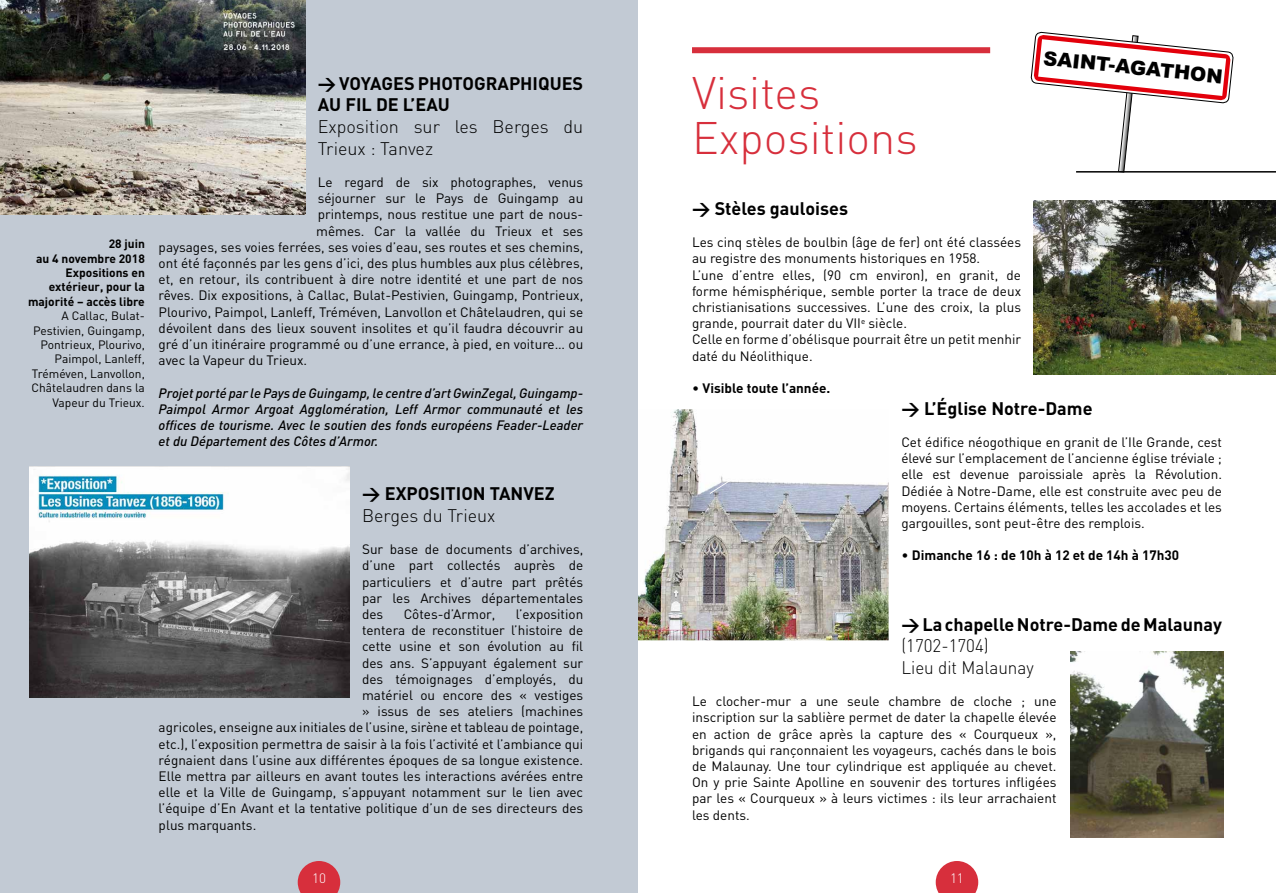
<style>
.page{position:relative;width:1276px;height:893px;background:#fff}
.page>*{position:absolute;margin:0;border:0;box-sizing:border-box;transform-origin:0 0}
.t1{font:300 45px/45px "DIN";color:#d72f3c}
.t2{font:900 19.5px "Arial";color:#000}
.t3{font:700 18px/21.6px "DIN";color:#000}
.t4{font:300 18px/21.6px "DIN";color:#000}
.t5{font:300 18px/21.6px "DIN";color:#000;scale:.95 1}
.t6{font:13.5px/16.2px "DIN";color:#000;text-align:justify}
.t7{font:italic 500 13.5px/16.2px "DIN";color:#000;text-align:justify}
.t8{font:700 13.5px "DIN";color:#000}
.t9{font:300 13.5px "DIN";color:#fff}
.t10{font:12px/14.4px "DIN";color:#000;text-align:right}
.t11{font:700 12px/14.4px "DIN";color:#000;text-align:right}
.s1{font-weight:400}
</style>
<div class="page">
<div style="left:0;top:0;width:638px;height:893px;background:#c2cad4"></div>
<img style="left:0;top:0;width:305px;height:214px">
<svg style="left:1030px;top:31px;width:204px;height:140px"></svg>
<div style="left:692px;top:47px;width:298px;height:6px;background:#d72f3c"></div>
<hr style="left:1076px;top:171px;width:200px;height:2px;background:#000">
<img style="left:1034px;top:200px;width:242px;height:175px">
<img style="left:1070px;top:652px;width:153px;height:186px">
<img style="left:638px;top:409px;width:250px;height:231px">
<img style="left:30px;top:466px;width:319px;height:231px">
<svg style="left:298px;top:861px;width:42px;height:32px"></svg>
<svg style="left:935px;top:861px;width:43px;height:32px"></svg>
<p class="t11" style="left:28px;top:236px;width:118px">28 juin<br>au 4 novembre 2018<br>Expositions en extérieur, pour la majorité – accès libre</p>
<p class="t10" style="left:32px;top:308px;width:115px">A Callac, Bulat-<br>Pestivien, Guingamp,<br>Pontrieux, Plourivo,<br>Paimpol, Lanleff,<br>Tréméven, Lanvollon,<br>Châtelaudren dans la<br>Vapeur du Trieux.</p>
<h3 class="t3" style="left:318px;top:72px;width:267px">&gt; VOYAGES PHOTOGRAPHIQUES<br>AU FIL DE L’EAU</h3>
<h3 class="t4" style="left:318px;top:116px;width:267px">Exposition sur les Berges du<br>Trieux : Tanvez</h3>
<p class="t6" style="left:318px;top:174px;width:267px">Le regard de six photographes, venus</p>
<p class="t6" style="left:318px;top:190px;width:267px">séjourner sur le Pays de Guingamp au</p>
<p class="t6" style="left:318px;top:206px;width:267px">printemps, nous restitue une part de nous-</p>
<p class="t6" style="left:316px;top:222px;width:269px">mêmes. Car la vallée du Trieux et ses</p>
<p class="t6" style="left:159px;top:239px;width:426px">paysages, ses voies ferrées, ses voies d’eau, ses routes et ses chemins,</p>
<p class="t6" style="left:159px;top:255px;width:426px">ont été façonnés par les gens d’ici, des plus humbles aux plus célèbres,</p>
<p class="t6" style="left:159px;top:271px;width:426px">et, en retour, ils contribuent à dire notre identité et une part de nos</p>
<p class="t6" style="left:159px;top:287px;width:426px">rêves. Dix expositions, à Callac, Bulat-Pestivien, Guingamp, Pontrieux,</p>
<p class="t6" style="left:159px;top:303px;width:426px">Plourivo, Paimpol, Lanleff, Tréméven, Lanvollon et Châtelaudren, qui se</p>
<p class="t6" style="left:159px;top:320px;width:426px">dévoilent dans des lieux souvent insolites et qu’il faudra découvrir au</p>
<p class="t6" style="left:159px;top:336px;width:426px">gré d’un itinéraire programmé ou d’une errance, à pied, en voiture… ou</p>
<p class="t6" style="left:159px;top:352px;width:150px">avec la Vapeur du Trieux.</p>
<p class="t7" style="left:159px;top:384px;width:426px">Projet porté par le Pays de Guingamp, le centre d’art GwinZegal, Guingamp-Paimpol Armor Argoat Agglomération, Leff Armor communauté et les offices de tourisme. Avec le soutien des fonds européens Feader-Leader et du Département des Côtes d’Armor.</p>
<h3 class="t3" style="left:362px;top:482px;width:194px">&gt; EXPOSITION TANVEZ</h3>
<h3 class="t4" style="left:362px;top:504px;width:135px">Berges du Trieux</h3>
<p class="t6" style="left:362px;top:541px;width:223px">Sur base de documents d’archives, d’une part collectés auprès de particuliers et d’autre part prêtés par les Archives départementales des</p>
<p class="t6" style="left:404px;top:606px;width:93px">Côtes-d’Armor,</p>
<p class="t6" style="left:516px;top:606px;width:69px">l’exposition</p>
<p class="t6" style="left:362px;top:622px;width:223px">tentera de reconstituer l’histoire de</p>
<p class="t6" style="left:362px;top:638px;width:223px">cette usine et son évolution au fil</p>
<p class="t6" style="left:362px;top:654px;width:223px">des ans. S’appuyant également sur</p>
<p class="t6" style="left:362px;top:671px;width:223px">des témoignages d’employés, du</p>
<p class="t6" style="left:362px;top:687px;width:223px">matériel ou encore des « vestiges</p>
<p class="t6" style="left:362px;top:703px;width:223px">» issus de ses ateliers (machines</p>
<p class="t6" style="left:159px;top:719px;width:426px">agricoles, enseigne aux initiales de l’usine, sirène et tableau de pointage,</p>
<p class="t6" style="left:159px;top:735px;width:426px">etc.), l’exposition permettra de saisir à la fois l’activité et l’ambiance qui</p>
<p class="t6" style="left:159px;top:752px;width:426px">régnaient dans l’usine aux différentes époques de sa longue existence.</p>
<p class="t6" style="left:159px;top:768px;width:426px">Elle mettra par ailleurs en avant toutes les interactions avérées entre</p>
<p class="t6" style="left:159px;top:784px;width:426px">elle et la Ville de Guingamp, s’appuyant notamment sur le lien avec</p>
<p class="t6" style="left:159px;top:800px;width:426px">l’équipe d’En Avant et la tentative politique d’un de ses directeurs des</p>
<p class="t6" style="left:159px;top:816px;width:99px">plus marquants.</p>
<h1 class="t1" style="left:692px;top:69px;width:227px">Visites<br>Expositions</h1>
<h2 class="t2" style="left:1045px;top:44px;width:182px;rotate:6deg">SAINT-AGATHON</h2>
<h3 class="t3" style="left:692px;top:197px;width:157px">&gt; Stèles gauloises</h3>
<p class="t6" style="left:692px;top:234px;width:331px;text-align:left">Les cinq stèles de boulbin (âge de fer) ont été classées au registre des monuments historiques en 1958.<br>L’une d’entre elles, (90 cm environ), en granit, de forme hémisphérique, semble porter la trace de deux christianisations successives. L’une des croix, la plus grande, pourrait dater du VII<sup>e</sup> siècle.<br>Celle en forme d’obélisque pourrait être un petit menhir daté du Néolithique.</p>
<p class="t8" style="left:692px;top:379px;width:140px"><span class="s1">•</span> Visible toute l’année.</p>
<h3 class="t3" style="left:901px;top:397px;width:193px">&gt; L’Église Notre-Dame</h3>
<p class="t6" style="left:901px;top:434px;width:322px">Cet édifice néogothique en granit de l’Ile Grande, cest élevé sur l’emplacement de l’ancienne église tréviale ; elle est devenue paroissiale après la Révolution.<br>Dédiée à Notre-Dame, elle est construite avec peu de moyens. Certains éléments, telles les accolades et les gargouilles, sont peut-être des remplois.</p>
<p class="t8" style="left:901px;top:547px;width:279px"><span class="s1">•</span> Dimanche 16 : de 10h à 12 et de 14h à 17h30</p>
<h3 class="t3" style="left:901px;top:613px;width:322px">&gt; La chapelle Notre-Dame de Malaunay</h3>
<h3 class="t5" style="left:901px;top:635px;width:141px">(1702-1704)<br>Lieu dit Malaunay</h3>
<p class="t6" style="left:692px;top:693px;width:366px">Le clocher-mur a une seule chambre de cloche ; une inscription sur la sablière permet de dater la chapelle élevée en action de grâce après la capture des « Courqueux », brigands qui rançonnaient les voyageurs, cachés dans le bois de Malaunay. Une tour cylindrique est appliquée au chevet.<br>On y prie Sainte Apolline en souvenir des tortures infligées par les « Courqueux » à leurs victimes : ils leur arrachaient les dents.</p>
<p class="t9" style="left:312px;top:870px;width:15px">10</p>
<p class="t9" style="left:950px;top:870px;width:15px">11</p>
</div>
